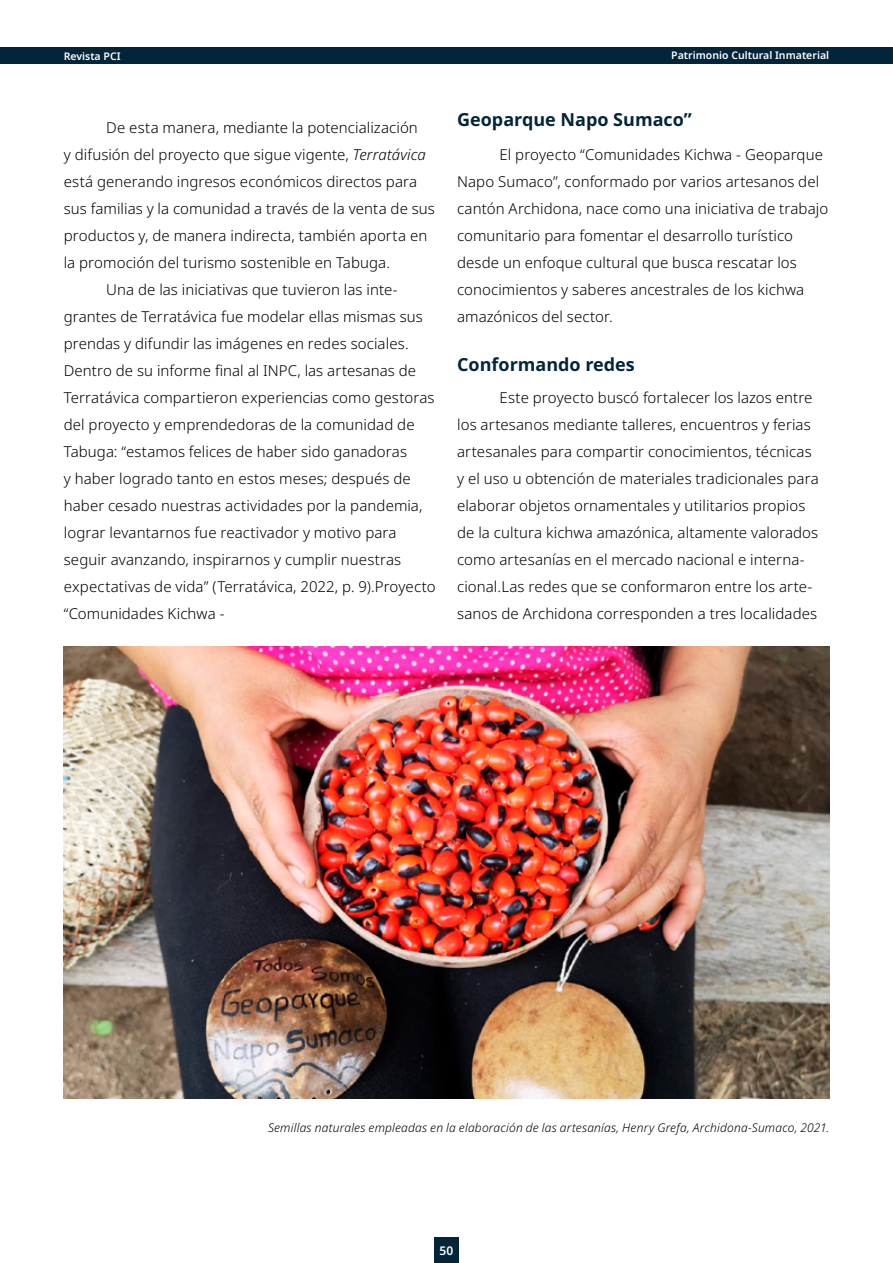
<style>
.page{position:relative;width:893px;height:1263px;background:#fff}
.page>*{position:absolute;margin:0;border:0;box-sizing:border-box;transform-origin:0 0}
.t1{font:700 18px "Noto Sans";color:#03253a}
.t2{font:300 15px/27px "Noto Sans";letter-spacing:.005em;color:#000}
.t3{font:italic 300 12px "Noto Sans";letter-spacing:.015em;color:#000}
.t4{font:600 12px "Noto Sans";color:#fff}
.t5{font:600 10.5px "Noto Sans";color:#fff}
.s1{font-style:italic}
</style>
<div class="page">
<div style="left:434px;top:1237px;width:25px;height:26px;background:#03253a"></div>
<div style="left:0;top:48px;width:893px;height:16px;background:#03253a"></div>
<img style="left:64px;top:646px;width:765px;height:452px">
<p class="t5" style="left:64px;top:50px;width:58px">Revista PCI</p>
<p class="t2" style="left:106px;top:115px;width:313px">De esta manera, mediante la potencialización</p>
<p class="t2" style="left:64px;top:142px;width:364px">y difusión del proyecto que sigue vigente, <span class="s1">Terratávica</span></p>
<p class="t2" style="left:64px;top:169px;width:355px">está generando ingresos económicos directos para</p>
<p class="t2" style="left:64px;top:196px;width:373px">sus familias y la comunidad a través de la venta de sus</p>
<p class="t2" style="left:64px;top:223px;width:365px">productos y, de manera indirecta, también aporta en</p>
<p class="t2" style="left:64px;top:250px;width:328px">la promoción del turismo sostenible en Tabuga.</p>
<p class="t2" style="left:106px;top:277px;width:293px">Una de las iniciativas que tuvieron las inte-</p>
<p class="t2" style="left:64px;top:304px;width:360px">grantes de Terratávica fue modelar ellas mismas sus</p>
<p class="t2" style="left:64px;top:331px;width:346px">prendas y difundir las imágenes en redes sociales.</p>
<p class="t2" style="left:64px;top:358px;width:354px">Dentro de su informe final al INPC, las artesanas de</p>
<p class="t2" style="left:64px;top:385px;width:372px">Terratávica compartieron experiencias como gestoras</p>
<p class="t2" style="left:64px;top:412px;width:352px">del proyecto y emprendedoras de la comunidad de</p>
<p class="t2" style="left:64px;top:439px;width:345px">Tabuga: “estamos felices de haber sido ganadoras</p>
<p class="t2" style="left:64px;top:466px;width:349px">y haber logrado tanto en estos meses; después de</p>
<p class="t2" style="left:64px;top:493px;width:360px">haber cesado nuestras actividades por la pandemia,</p>
<p class="t2" style="left:64px;top:520px;width:334px">lograr levantarnos fue reactivador y motivo para</p>
<p class="t2" style="left:64px;top:547px;width:339px">seguir avanzando, inspirarnos y cumplir nuestras</p>
<p class="t2" style="left:64px;top:574px;width:373px">expectativas de vida” (Terratávica, 2022, p. 9).Proyecto</p>
<p class="t2" style="left:64px;top:601px;width:162px">“Comunidades Kichwa -</p>
<p class="t5" style="left:671px;top:49px;width:159px">Patrimonio Cultural Inmaterial</p>
<p class="t1" style="left:457px;top:109px;width:236px">Geoparque Napo Sumaco”</p>
<p class="t2" style="left:457px;top:142px;width:373px;text-indent:43px">El proyecto “Comunidades Kichwa - Geoparque Napo Sumaco”, conformado por varios artesanos del cantón Archidona, nace como una iniciativa de trabajo comunitario para fomentar el desarrollo turístico desde un enfoque cultural que busca rescatar los conocimientos y saberes ancestrales de los kichwa amazónicos del sector.</p>
<p class="t1" style="left:457px;top:354px;width:179px">Conformando redes</p>
<p class="t2" style="left:457px;top:385px;width:363px;text-indent:43px">Este proyecto buscó fortalecer los lazos entre los artesanos mediante talleres, encuentros y ferias artesanales para compartir conocimientos, técnicas y el uso u obtención de materiales tradicionales para elaborar objetos ornamentales y utilitarios propios de la cultura kichwa amazónica, altamente valorados como artesanías en el mercado nacional e interna&shy;cional.Las redes que se conformaron entre los arte&shy;sanos de Archidona corresponden a tres localidades</p>
<p class="t3" style="left:268px;top:1119px;width:563px">Semillas naturales empleadas en la elaboración de las artesanías, Henry Grefa, Archidona-Sumaco, 2021.</p>
<p class="t4" style="left:440px;top:1244px;width:15px">50</p>
</div>
